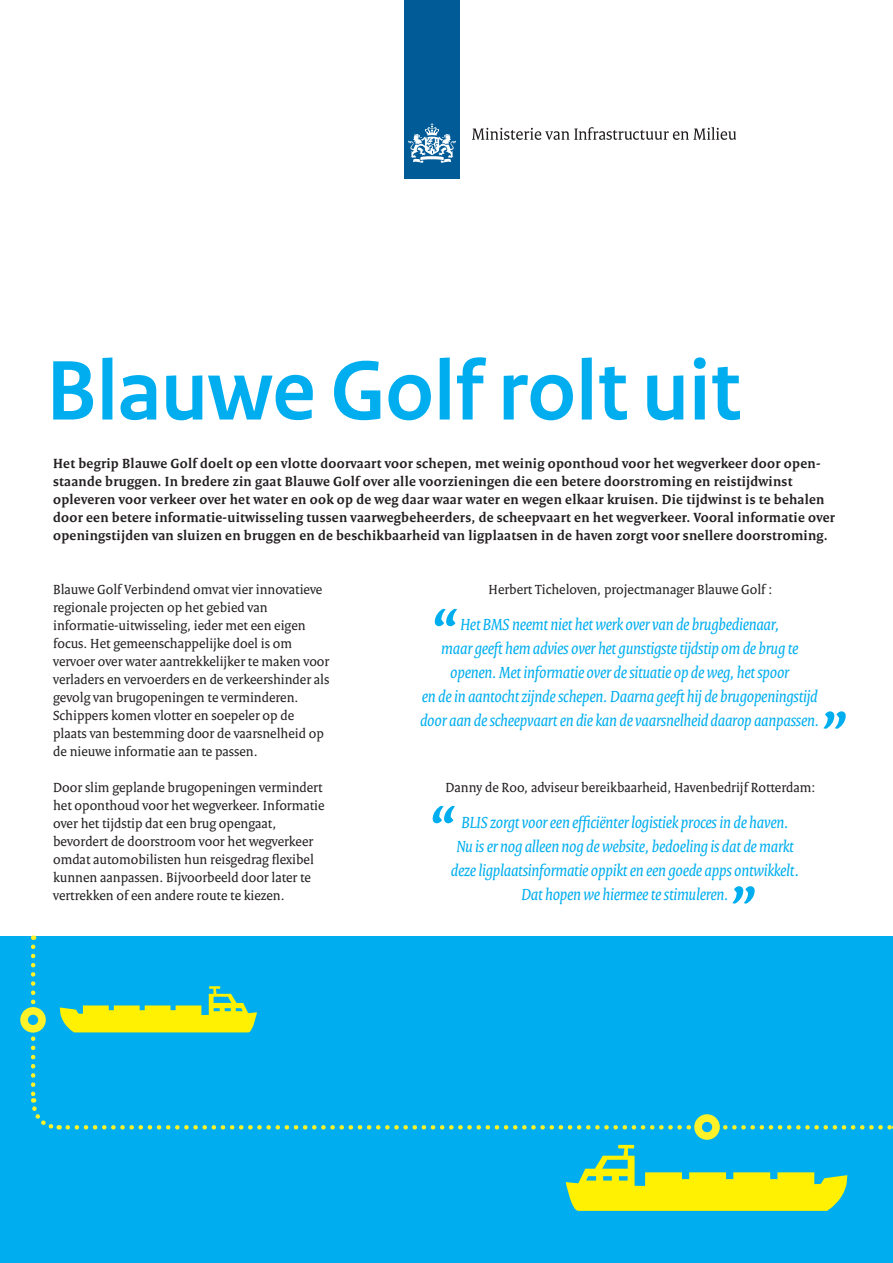
<style>
.page{position:relative;width:893px;height:1263px;background:#fff}
.page>*{position:absolute;margin:0;border:0;box-sizing:border-box;transform-origin:0 0}
.t1{font:700 88.8px "Rijksoverheid Sans Heading";color:#00aeef}
.t2{font:italic 17.4px/24px "Rijksoverheid Serif";letter-spacing:-.01em;color:#00aeef;text-align:center}
.t3{font:14.25px/18px "Rijksoverheid Serif";color:#231f20}
.t4{font:700 14.25px/18px "Rijksoverheid Serif";letter-spacing:.02em;color:#231f20}
</style>
<div class="page">
<div style="left:404px;top:0;width:56px;height:179px;background:#005b97"></div>
<svg style="left:408px;top:123px;width:48px;height:40px"></svg>
<svg style="left:472px;top:127px;width:264px;height:13px"></svg>
<div style="left:0;top:936px;width:893px;height:327px;background:#00aeef"></div>
<svg style="left:566px;top:1145px;width:281px;height:66px"></svg>
<svg style="left:30px;top:947px;width:863px;height:183px"></svg>
<div style="left:694px;top:1114px;width:26px;height:26px;background:#fff229;border-radius:50%"></div>
<div style="left:702px;top:1122px;width:10px;height:10px;background:#00aeef;border-radius:50%"></div>
<div style="left:20px;top:1007px;width:26px;height:26px;background:#fff229;border-radius:50%"></div>
<div style="left:28px;top:1015px;width:10px;height:10px;background:#00aeef;border-radius:50%"></div>
<svg style="left:435px;top:609px;width:22px;height:17px"></svg>
<svg style="left:433px;top:806px;width:22px;height:17px"></svg>
<svg style="left:823px;top:711px;width:23px;height:18px"></svg>
<svg style="left:732px;top:886px;width:23px;height:18px"></svg>
<p class="t1" style="left:46px;top:341px;width:696px">Blauwe Golf rolt uit</p>
<p class="t4" style="left:53px;top:454px;width:783px">Het begrip Blauwe Golf doelt op een vlotte doorvaart voor schepen, met weinig oponthoud voor het wegverkeer door open&shy;staande bruggen. In bredere zin gaat Blauwe Golf over alle voorzieningen die een betere doorstroming en reistijdwinst opleveren voor verkeer over het water en ook op de weg daar waar water en wegen elkaar kruisen. Die tijdwinst is te behalen door een betere informatie-uitwisseling tussen vaarwegbeheerders, de scheepvaart en het wegverkeer. Vooral informatie over openingstijden van sluizen en bruggen en de beschikbaarheid van ligplaatsen in de haven zorgt voor snellere doorstroming.</p>
<p class="t3" style="left:53px;top:580px;width:278px">Blauwe Golf Verbindend omvat vier innovatieve regionale projecten op het gebied van informatie-uitwisseling, ieder met een eigen focus. Het gemeenschappelijke doel is om vervoer over water aantrekkelijker te maken voor verladers en vervoerders en de verkeershinder als gevolg van brugopeningen te verminderen.<br>Schippers komen vlotter en soepeler op de plaats van bestemming door de vaarsnelheid op de nieuwe informatie aan te passen.</p>
<p class="t3" style="left:53px;top:778px;width:273px">Door slim geplande brugopeningen vermindert het oponthoud voor het wegverkeer. Informatie over het tijdstip dat een brug opengaat, bevordert de doorstroom voor het wegverkeer omdat automobilisten hun reisgedrag flexibel kunnen aanpassen. Bijvoorbeeld door later te vertrekken of een andere route te kiezen.</p>
<p class="t3" style="left:445px;top:778px;width:371px">Danny de Roo, adviseur bereikbaarheid, Havenbedrijf Rotterdam:</p>
<p class="t3" style="left:489px;top:580px;width:285px">Herbert Ticheloven, projectmanager Blauwe Golf :</p>
<p class="t2" style="left:441px;top:612px;width:359px">Het BMS neemt niet het werk over van de brugbedienaar,<br>maar geeft hem advies over het gunstigste tijdstip om de brug te</p>
<p class="t2" style="left:450px;top:660px;width:340px">openen. Met informatie over de situatie op de weg, het spoor</p>
<p class="t2" style="left:422px;top:684px;width:397px">en de in aantocht zijnde schepen. Daarna geeft hij de brugopeningstijd</p>
<p class="t2" style="left:420px;top:708px;width:401px">door aan de scheepvaart en die kan de vaarsnelheid daarop aanpassen.</p>
<p class="t2" style="left:461px;top:810px;width:329px">BLIS zorgt voor een efficiënter logistiek proces in de haven.</p>
<p class="t2" style="left:456px;top:834px;width:339px">Nu is er nog alleen nog de website, bedoeling is dat de markt</p>
<p class="t2" style="left:451px;top:858px;width:350px">deze ligplaatsinformatie oppikt en een goede apps ontwikkelt.</p>
<p class="t2" style="left:521px;top:882px;width:209px">Dat hopen we hiermee te stimuleren.</p>
</div>
